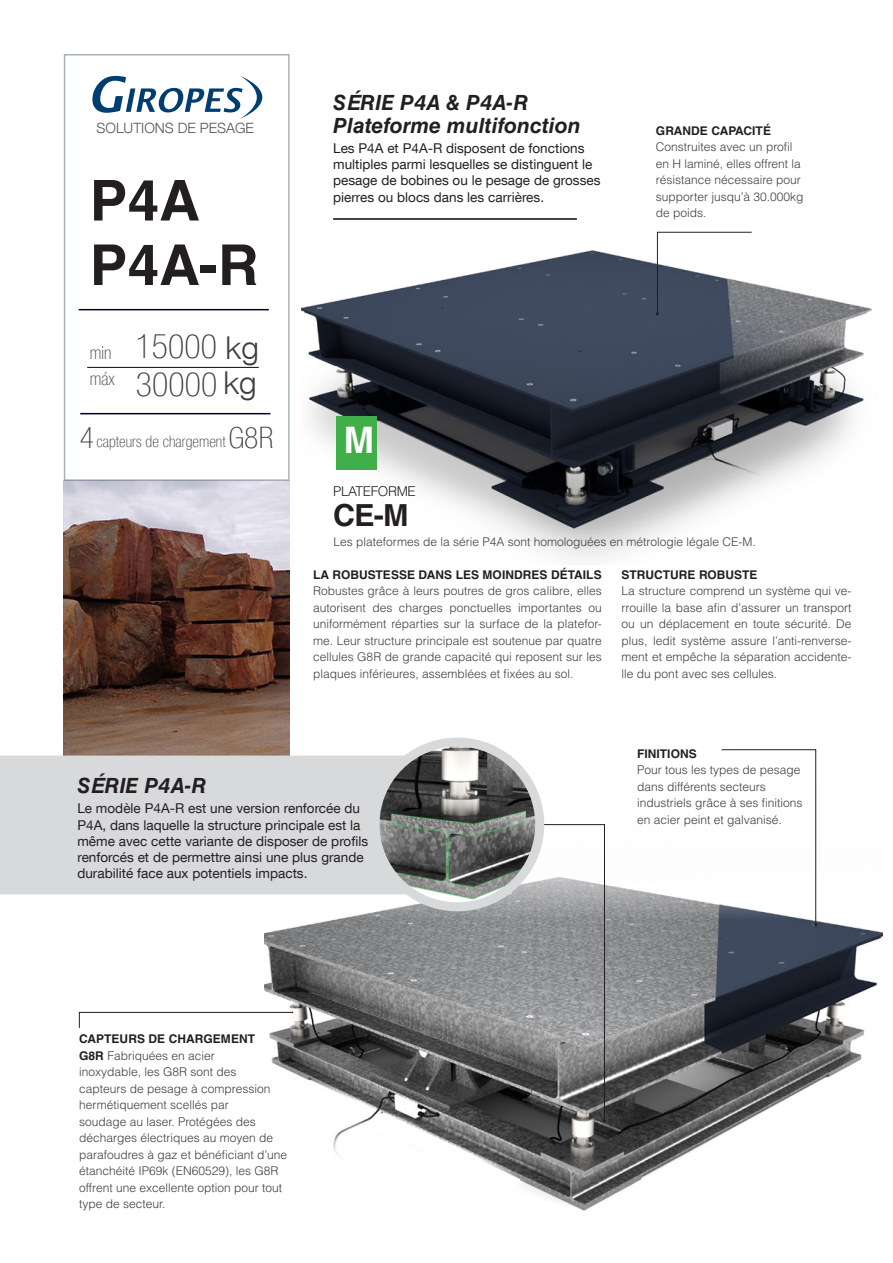
<style>
.page{position:relative;width:893px;height:1263px;background:#fff}
.page>*{position:absolute;margin:0;border:0;box-sizing:border-box;transform-origin:0 0}
.t1{font:700 56.4px/64.5px "Helvetica LT Std";letter-spacing:.005em;color:#231f20}
.t2{font:700 36.6px "Helvetica LT Std";color:#fff}
.t3{font:100 condensed 33.6px/37.8px "Helvetica Neue LT Com";letter-spacing:.005em;color:#3e3e3f}
.t4{font:700 30.45px "Helvetica World";color:#231f20}
.t5{font:100 condensed 29.55px "Helvetica Neue LT Com";color:#3e3e3f}
.t6{font:italic 700 21px/22.5px "Helvetica LT Std";letter-spacing:.005em;color:#231f20}
.t7{font:100 condensed 18px/25.5px "Helvetica Neue LT Com";letter-spacing:.005em;color:#3e3e3f}
.t8{font:100 condensed 15.75px "Helvetica Neue LT Com";letter-spacing:.005em;color:#3e3e3f}
.t9{font:300 14.25px "Helvetica Neue LT Com";color:#54555a}
.t10{font:13.5px/16.2px "Helvetica Neue LT Com";color:#231f20}
.t11{font:300 13.5px "Helvetica LT Std";letter-spacing:-.025em;color:#231f20}
.t12{font:300 12px/16.5px "Helvetica LT Std";color:#3e3e3f}
.t13{font:700 12px "Helvetica LT Std";letter-spacing:.005em;color:#231f20}
.s1{font-weight:300;font-stretch:normal;font-size:31.5px}
.s2{font-weight:700;color:#231f20}
</style>
<div class="page">
<img style="left:64px;top:481px;width:226px;height:274px">
<img style="left:265px;top:785px;width:617px;height:426px">
<div style="left:0;top:755px;width:512px;height:139px;background:#d8d9db"></div>
<img style="left:301px;top:250px;width:571px;height:309px">
<svg style="left:92px;top:76px;width:170px;height:43px"></svg>
<hr style="left:87px;top:367px;width:172px;height:1px;background:#000519">
<hr style="left:80px;top:413px;width:190px;height:1px;background:#000519">
<hr style="left:79px;top:309px;width:190px;height:1px;background:#000519">
<div style="left:336px;top:416px;width:41px;height:53px;background:#40ae49"></div>
<hr style="left:333px;top:218px;width:244px;height:2px;background:#000519">
<svg style="left:536px;top:824px;width:70px;height:299px"></svg>
<svg style="left:79px;top:1012px;width:214px;height:16px"></svg>
<img style="left:375px;top:742px;width:165px;height:165px;border-radius:82px">
<div style="left:370px;top:737px;width:174px;height:174px;border:9px solid #d8d9db;border-radius:50%"></div>
<svg style="left:656px;top:231px;width:96px;height:84px"></svg>
<svg style="left:721px;top:749px;width:96px;height:177px"></svg>
<p class="t9" style="left:97px;top:120px;width:159px">SOLUTIONS DE PESAGE</p>
<h1 class="t1" style="left:90px;top:168px;width:170px">P4A<br>P4A-R</h1>
<h3 class="t3" style="left:136px;top:327px;width:125px">15000 <span class="s1">kg<br></span>30000 <span class="s1">kg</span></h3>
<h3 class="t8" style="left:97px;top:433px;width:131px">capteurs de chargement</h3>
<h3 class="t7" style="left:90px;top:340px;width:27px">min máx</h3>
<h3 class="t5" style="left:80px;top:420px;width:16px">4</h3>
<h3 class="t5" style="left:229px;top:420px;width:46px">G8R</h3>
<h3 class="t6" style="left:333px;top:91px;width:249px">SÉRIE P4A &amp; P4A-R<br>Plateforme multifonction</h3>
<p class="t10" style="left:333px;top:140px;width:269px">Les P4A et P4A-R disposent de fonctions multiples parmi lesquelles se distinguent le pesage de bobines ou le pesage de grosses pierres ou blocs dans les carrières.</p>
<p class="t13" style="left:656px;top:123px;width:117px">GRANDE CAPACITÉ</p>
<p class="t12" style="left:656px;top:138px;width:149px">Construites avec un profil en H laminé, elles offrent la résistance nécessaire pour supporter jusqu’à 30.000kg de poids.</p>
<h2 class="t2" style="left:344px;top:418px;width:32px">M</h2>
<p class="t11" style="left:333px;top:483px;width:84px">PLATEFORME</p>
<h3 class="t4" style="left:333px;top:498px;width:77px">CE-M</h3>
<p class="t12" style="left:334px;top:533px;width:424px">Les plateformes de la série P4A sont homologuées en métrologie légale CE-M.</p>
<p class="t13" style="left:313px;top:567px;width:290px">LA ROBUSTESSE DANS LES MOINDRES DÉTAILS</p>
<p class="t12" style="left:313px;top:582px;width:290px;text-align:justify">Robustes grâce à leurs poutres de gros calibre, elles autorisent des charges ponctuelles importantes ou uniformément réparties sur la surface de la platefor&shy;me. Leur structure principale est soutenue par quatre cellules G8R de grande capacité qui reposent sur les plaques inférieures, assemblées et fixées au sol.</p>
<p class="t13" style="left:622px;top:567px;width:137px">STRUCTURE ROBUSTE</p>
<p class="t12" style="left:622px;top:582px;width:231px;text-align:justify">La structure comprend un système qui ve&shy;rrouille la base afin d’assurer un transport ou un déplacement en toute sécurité. De plus, ledit système assure l’anti-renverse&shy;ment et empêche la séparation accidente&shy;lle du pont avec ses cellules.</p>
<h3 class="t6" style="left:77px;top:774px;width:131px">SÉRIE P4A-R</h3>
<p class="t10" style="left:77px;top:800px;width:292px">Le modèle P4A-R est une version renforcée du P4A, dans laquelle la structure principale est la même avec cette variante de disposer de profils renforcés et de permettre ainsi une plus grande durabilité face aux potentiels impacts.</p>
<p class="t12" style="left:79px;top:1030px;width:209px"><span class="s2">CAPTEURS DE CHARGEMENT<br>G8R</span> Fabriquées en acier<br>inoxydable, les G8R sont des<br>capteurs de pesage à compression hermétiquement scellés par<br>soudage au laser. Protégées des décharges électriques au moyen de parafoudres à gaz et bénéficiant d’une étanchéité IP69k (EN60529), les G8R offrent une excellente option pour tout type de secteur.</p>
<p class="t13" style="left:637px;top:746px;width:61px">FINITIONS</p>
<p class="t12" style="left:637px;top:762px;width:167px">Pour tous les types de pesage dans différents secteurs industriels grâce à ses finitions en acier peint et galvanisé.</p>
</div>
